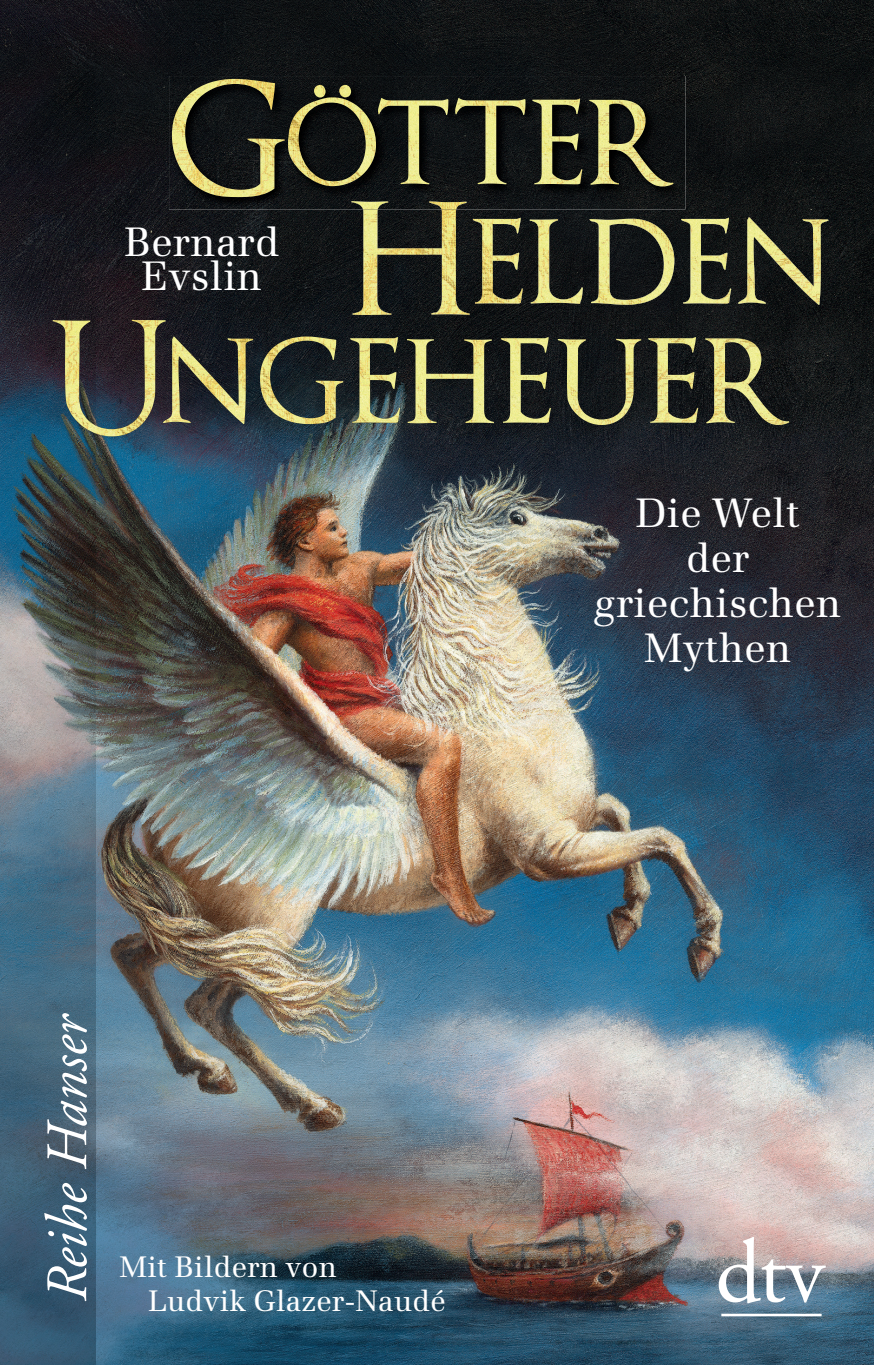
<style>
.page{position:relative;width:874px;height:1365px;background:#fff}
.page>*{position:absolute;margin:0;border:0;box-sizing:border-box;transform-origin:0 0}
.t1{font:90px "DTVA Garamond";color:#fff}
.t2{font:italic 58.5px "DTVA Garamond";color:#fff}
.t3{font:40.5px/45px "Emona";letter-spacing:.01em;color:#fff;text-align:center}
.t4{font:29.25px/33.8px "Emona";letter-spacing:.01em;color:#fff}
</style>
<div class="page">
<img style="left:0;top:0;width:874px;height:1365px">
<svg style="left:253px;top:320px;width:536px;height:116px;background:#414334"></svg>
<img style="left:53px;top:320px;width:200px;height:116px">
<svg style="left:351px;top:201px;width:477px;height:114px;background:#474732"></svg>
<img style="left:352px;top:209px;width:90px;height:106px">
<img style="left:169px;top:76px;width:516px;height:133px">
<img style="left:351px;top:201px;width:116px;height:8px">
<svg style="left:458px;top:79px;width:215px;height:118px;background:#383929"></svg>
<img style="left:172px;top:79px;width:286px;height:118px">
<p class="t3" style="left:124px;top:225px;width:157px;line-height:33.8px">Bernard<br>Evslin</p>
<h2 class="t2" style="left:36px;top:1304px;width:293px;rotate:-90deg">Reihe Hanser</h2>
<p class="t4" style="left:148px;top:1249px;width:299px;text-indent:-29px">Mit Bildern von<br>Ludvik Glazer-Naudé</p>
<p class="t3" style="left:594px;top:490px;width:249px">Die Welt<br>der griechischen<br>Mythen</p>
<h1 class="t1" style="left:718px;top:1225px;width:107px">_</h1>
</div>
